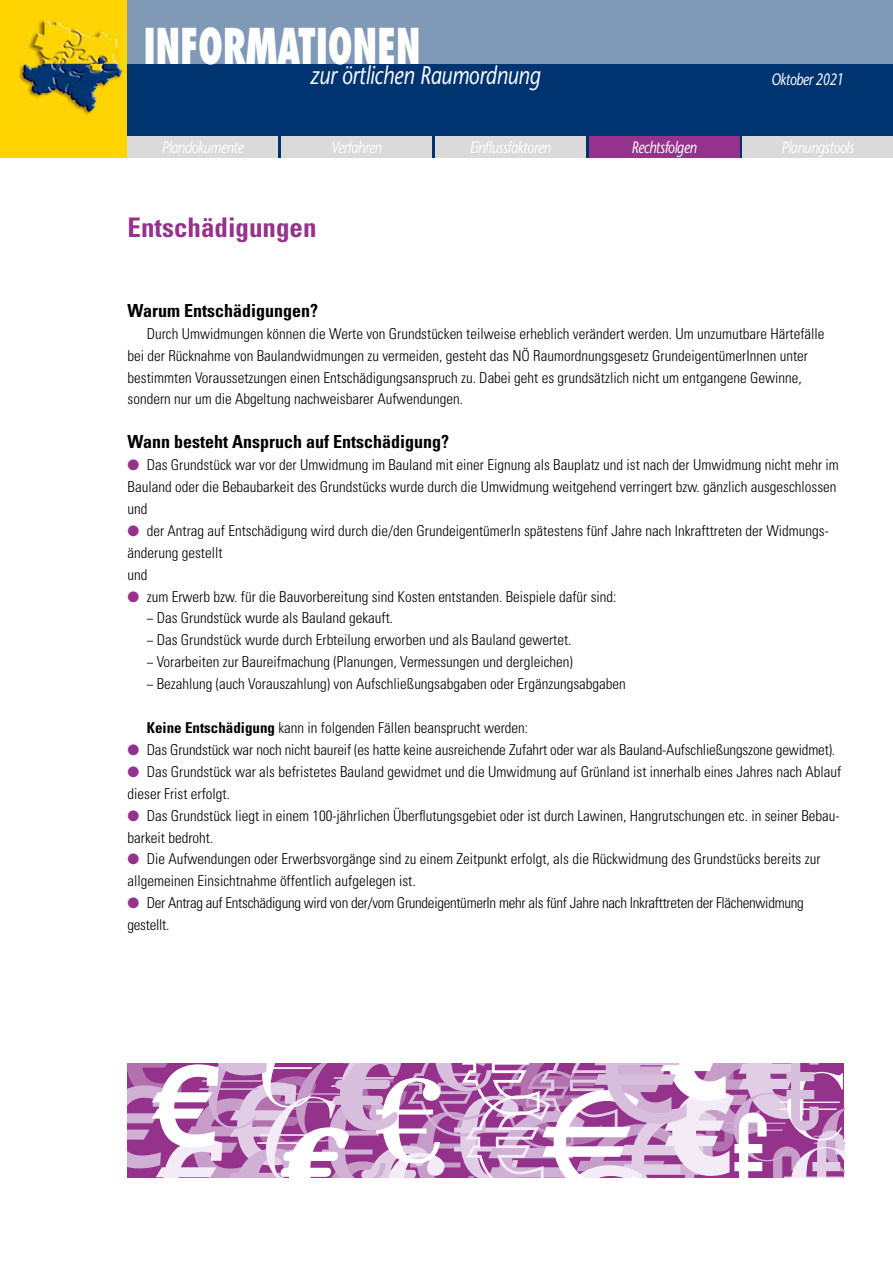
<style>
.page{position:relative;width:893px;height:1263px;background:#fff}
.page>*{position:absolute;margin:0;border:0;box-sizing:border-box;transform-origin:0 0}
.t1{font:800 condensed 48px "Futura";letter-spacing:-.01em;color:#fff;scale:.8 1}
.t2{font:700 condensed 27px "Univers LT";color:#95328b}
.t3{font:italic 25.5px "Stone Sans";letter-spacing:-.01em;color:#fff;scale:.8 1}
.t4{font:700 condensed 18px "Univers LT";color:#000}
.t5{font:italic 16.5px "Stone Sans";letter-spacing:-.03em;color:#fff;scale:.8 1}
.t6{font:300 condensed 15px/21.9px "Univers LT";color:#000}
.t7{font:300 condensed 15px/21.9px "Univers LT";letter-spacing:-.02em;color:#000}
.s1{color:#95328b}
.s2{font-weight:700}
</style>
<div class="page">
<div style="left:0;top:0;width:128px;height:157px;background:#ffd400"></div>
<img style="left:19px;top:11px;width:109px;height:113px">
<div style="left:128px;top:0;width:765px;height:157px;background:#003470"></div>
<div style="left:128px;top:0;width:765px;height:64px;background:#7f99b7"></div>
<div style="left:128px;top:136px;width:150px;height:21px;background:#dadada"></div>
<div style="left:281px;top:136px;width:151px;height:21px;background:#dadada"></div>
<div style="left:435px;top:136px;width:150px;height:21px;background:#dadada"></div>
<div style="left:589px;top:136px;width:150px;height:21px;background:#95328b"></div>
<div style="left:743px;top:136px;width:150px;height:21px;background:#dadada"></div>
<svg style="left:128px;top:1063px;width:716px;height:115px"></svg>
<h1 class="t1" style="left:144px;top:16px;width:348px">INFORMATIONEN</h1>
<h3 class="t3" style="left:309px;top:60px;width:290px">zur örtlichen Raumordnung</h3>
<p class="t5" style="left:771px;top:69px;width:93px">Oktober 2021</p>
<p class="t5" style="left:162px;top:137px;width:103px">Plandokumente</p>
<p class="t5" style="left:331px;top:137px;width:65px">Verfahren</p>
<p class="t5" style="left:470px;top:137px;width:103px">Einflussfaktoren</p>
<p class="t5" style="left:631px;top:137px;width:83px">Rechtsfolgen</p>
<p class="t5" style="left:782px;top:137px;width:92px">Planungstools</p>
<h2 class="t2" style="left:128px;top:211px;width:190px">Entschädigungen</h2>
<p class="t4" style="left:128px;top:299px;width:192px">Warum Entschädigungen?</p>
<p class="t6" style="left:128px;top:322px;width:698px;text-indent:19px">Durch Umwidmungen können die Werte von Grundstücken teilweise erheblich verändert werden. Um unzumutbare Härtefälle bei der Rücknahme von Baulandwidmungen zu vermeiden, gesteht das NÖ Raumordnungsgesetz GrundeigentümerInnen unter bestimmten Voraussetzungen einen Entschädigungsanspruch zu. Dabei geht es grundsätzlich nicht um entgangene Gewinne, sondern nur um die Abgeltung nachweisbarer Aufwendungen.</p>
<p class="t4" style="left:128px;top:431px;width:323px">Wann besteht Anspruch auf Entschädigung?</p>
<p class="t6" style="left:128px;top:454px;width:713px"><span class="s1">●</span> Das Grundstück war vor der Umwidmung im Bauland mit einer Eignung als Bauplatz und ist nach der Umwidmung nicht mehr im<br>Bauland oder die Bebaubarkeit des Grundstücks wurde durch die Umwidmung weitgehend verringert bzw. gänzlich ausgeschlossen und</p>
<p class="t6" style="left:128px;top:520px;width:702px"><span class="s1">●</span> der Antrag auf Entschädigung wird durch die/den GrundeigentümerIn spätestens fünf Jahre nach Inkrafttreten der Widmungs&shy;änderung gestellt<br>und</p>
<p class="t6" style="left:147px;top:585px;width:481px;text-indent:-19px"><span class="s1">●</span> zum Erwerb bzw. für die Bauvorbereitung sind Kosten entstanden. Beispiele dafür sind: − Das Grundstück wurde als Bauland gekauft.<br>− Das Grundstück wurde durch Erbteilung erworben und als Bauland gewertet.<br>− Vorarbeiten zur Baureifmachung (Planungen, Vermessungen und dergleichen)<br>− Bezahlung (auch Vorauszahlung) von Aufschließungsabgaben oder Ergänzungsabgaben</p>
<p class="t6" style="left:147px;top:717px;width:383px"><span class="s2">Keine Entschädigung</span> kann in folgenden Fällen beansprucht werden:</p>
<p class="t6" style="left:128px;top:739px;width:709px"><span class="s1">●</span> Das Grundstück war noch nicht baureif (es hatte keine ausreichende Zufahrt oder war als Bauland-Aufschließungszone gewidmet).</p>
<p class="t6" style="left:128px;top:760px;width:715px"><span class="s1">●</span> Das Grundstück war als befristetes Bauland gewidmet und die Umwidmung auf Grünland ist innerhalb eines Jahres nach Ablauf dieser Frist erfolgt.</p>
<p class="t6" style="left:128px;top:804px;width:714px"><span class="s1">●</span> Das Grundstück liegt in einem 100-jährlichen Überflutungsgebiet oder ist durch Lawinen, Hangrutschungen etc. in seiner Bebau&shy;barkeit bedroht.</p>
<p class="t6" style="left:128px;top:848px;width:694px"><span class="s1">●</span> Die Aufwendungen oder Erwerbsvorgänge sind zu einem Zeitpunkt erfolgt, als die Rückwidmung des Grundstücks bereits zur allgemeinen Einsichtnahme öffentlich aufgelegen ist.</p>
<p class="t7" style="left:128px;top:892px;width:678px"><span class="s1">●</span> Der Antrag auf Entschädigung wird von der/vom GrundeigentümerIn mehr als fünf Jahre nach Inkrafttreten der Flächenwidmung gestellt.</p>
</div>
